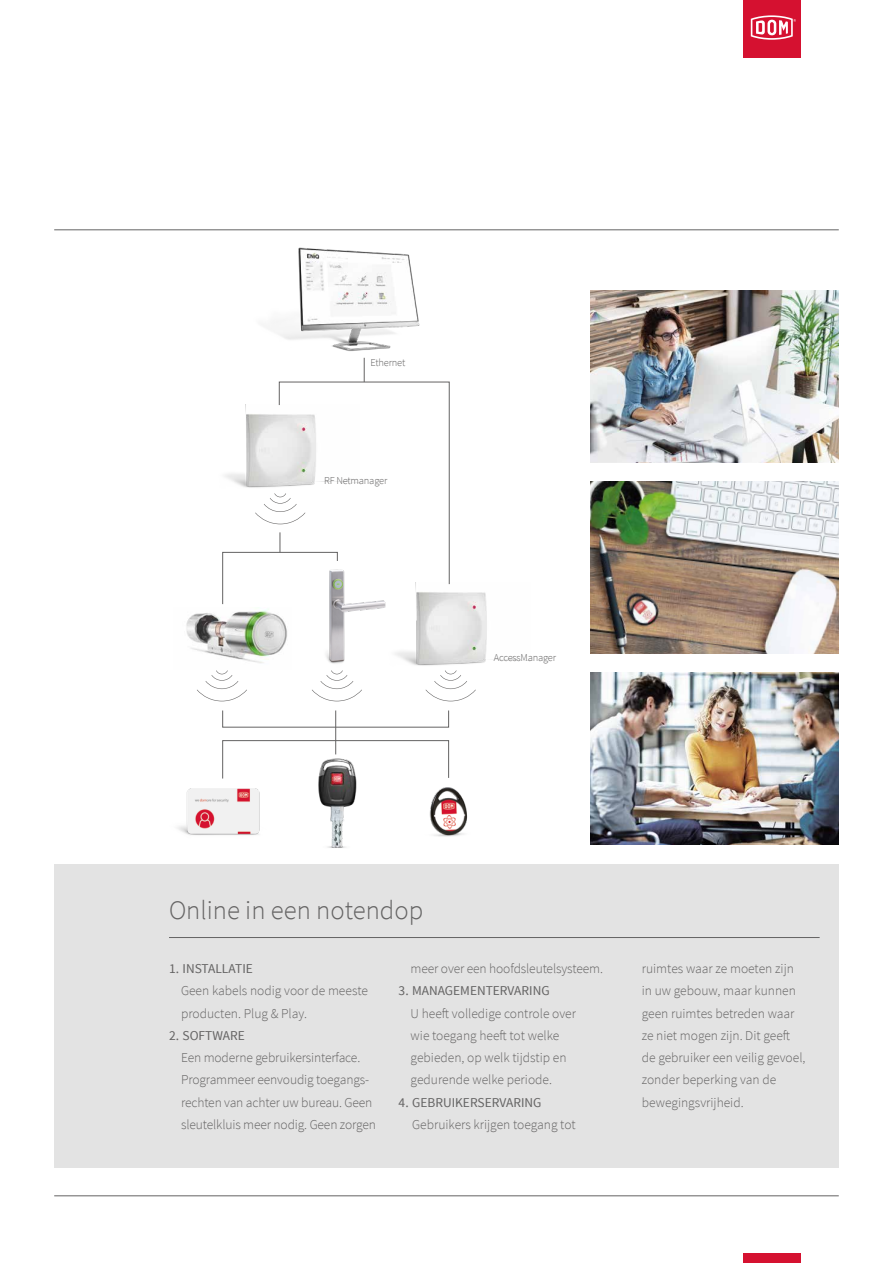
<style>
.page{position:relative;width:893px;height:1263px;background:#fff}
.page>*{position:absolute;margin:0;border:0;box-sizing:border-box;transform-origin:0 0}
.t1{font:300 26.7px "Source Sans Pro";color:#646363}
.t2{font:300 13.5px/22.4px "Source Sans Pro";color:#646363}
.t3{font:13.5px "Source Sans Pro";color:#646363}
.t4{font:300 10.5px "Source Sans Pro";letter-spacing:-.02em;color:#646363}
</style>
<div class="page">
<img style="left:590px;top:672px;width:249px;height:173px">
<img style="left:590px;top:481px;width:249px;height:173px">
<img style="left:590px;top:290px;width:249px;height:173px">
<div style="left:743px;top:1253px;width:57px;height:10px;background:#d51130"></div>
<div style="left:743px;top:0;width:57px;height:57px;background:#d51130"></div>
<svg style="left:751px;top:15px;width:45px;height:25px"></svg>
<hr style="left:54px;top:1195px;width:785px;height:1px;background:#646363">
<hr style="left:54px;top:230px;width:785px;height:1px;background:#646363">
<div style="left:54px;top:864px;width:785px;height:303px;background:#e3e3e3"></div>
<hr style="left:169px;top:937px;width:651px;height:1px;background:#646363">
<img style="left:186px;top:610px;width:101px;height:53px">
<img style="left:395px;top:592px;width:135px;height:74px">
<img style="left:326px;top:605px;width:60px;height:59px">
<img style="left:243px;top:229px;width:188px;height:129px">
<img style="left:177px;top:788px;width:83px;height:47px">
<img style="left:429px;top:787px;width:39px;height:50px">
<img style="left:318px;top:779px;width:39px;height:69px">
<svg style="left:222px;top:740px;width:227px;height:39px"></svg>
<hr style="left:335px;top:710px;width:1px;height:44px;background:#646363">
<svg style="left:197px;top:670px;width:50px;height:31px"></svg>
<svg style="left:312px;top:670px;width:50px;height:31px"></svg>
<svg style="left:426px;top:670px;width:50px;height:31px"></svg>
<svg style="left:222px;top:358px;width:228px;height:247px"></svg>
<p class="t4" style="left:370px;top:356px;width:36px">Ethernet</p>
<p class="t4" style="left:324px;top:474px;width:65px">RF Netmanager</p>
<p class="t4" style="left:494px;top:651px;width:64px">AccessManager</p>
<h1 class="t1" style="left:169px;top:893px;width:256px">Online in een notendop</h1>
<p class="t3" style="left:169px;top:960px;width:85px">1. INSTALLATIE</p>
<p class="t2" style="left:181px;top:980px;width:189px">Geen kabels nodig voor de meeste producten. Plug &amp; Play.</p>
<p class="t3" style="left:169px;top:1027px;width:77px">2. SOFTWARE</p>
<p class="t2" style="left:181px;top:1046px;width:197px">Een moderne gebruikersinterface.<br>Programmeer eenvoudig toegangs&shy;rechten van achter uw bureau. Geen sleutelkluis meer nodig. Geen zorgen</p>
<p class="t2" style="left:411px;top:957px;width:194px">meer over een hoofdsleutelsysteem.</p>
<p class="t3" style="left:399px;top:982px;width:153px">3. MANAGEMENTERVARING</p>
<p class="t2" style="left:411px;top:1002px;width:167px">U heeft volledige controle over wie toegang heeft tot welke gebieden, op welk tijdstip en gedurende welke periode.</p>
<p class="t3" style="left:399px;top:1094px;width:144px">4. GEBRUIKERSERVARING</p>
<p class="t2" style="left:412px;top:1113px;width:165px">Gebruikers krijgen toegang tot</p>
<p class="t2" style="left:642px;top:957px;width:165px">ruimtes waar ze moeten zijn in uw gebouw, maar kunnen geen ruimtes betreden waar ze niet mogen zijn. Dit geeft de gebruiker een veilig gevoel, zonder beperking van de bewegingsvrijheid.</p>
</div>
